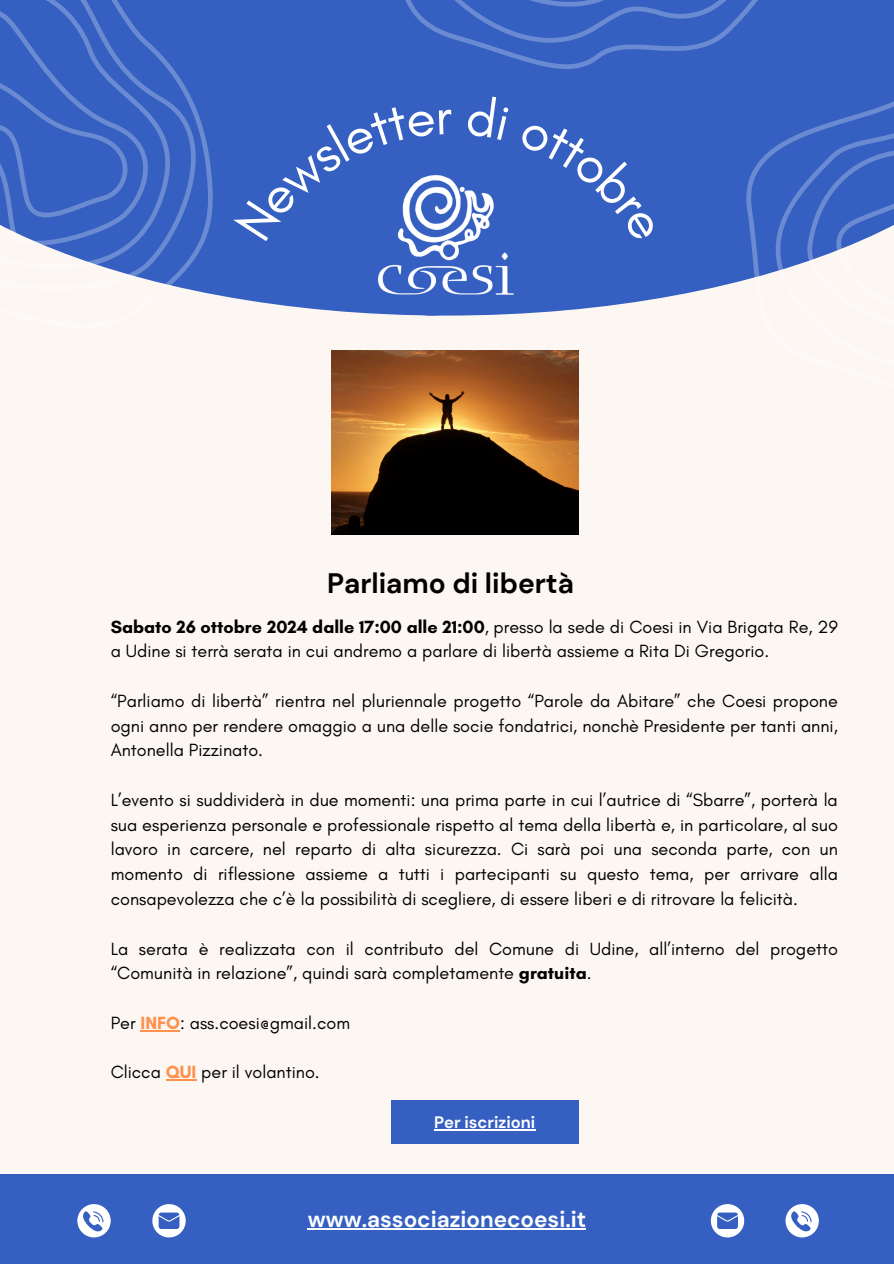
<style>
.page{position:relative;width:894px;height:1264px;background:#fff}
.page>*{position:absolute;margin:0;border:0;box-sizing:border-box;transform-origin:0 0}
.t1{font:700 28.05px "DM Sans";color:#000}
.t2{font:700 22.5px "DM Sans";color:#fff}
.t3{font:18px/24.8px "Glacial Indifference";color:#000}
.t4{font:700 16.5px "DM Sans";color:#fff}
.s1{font-weight:700}
.s2{font-weight:700;color:#ff914d}
</style>
<div class="page">
<div style="left:0;top:0;width:893px;height:1263px;background:#fdf7f3"></div>
<div style="left:0;top:0;width:893px;height:315px;background:#3560c2"></div>
<svg style="left:0;top:0;width:213px;height:315px"></svg>
<div style="left:0;top:1174px;width:893px;height:89px;background:#3560c2"></div>
<svg style="left:710px;top:1204px;width:34px;height:33px"></svg>
<svg style="left:785px;top:1204px;width:33px;height:33px"></svg>
<svg style="left:152px;top:1204px;width:34px;height:33px"></svg>
<svg style="left:77px;top:1204px;width:34px;height:33px"></svg>
<div style="left:391px;top:1099px;width:187px;height:44px;background:#3560c2"></div>
<hr style="left:434px;top:1128px;width:101px;height:2px;background:#fff">
<img style="left:332px;top:373px;width:246px;height:162px">
<hr style="left:307px;top:1227px;width:279px;height:2px;background:#fff">
<hr style="left:140px;top:1029px;width:40px;height:2px;background:#ff914d">
<hr style="left:166px;top:1079px;width:30px;height:1px;background:#ff914d">
<svg style="left:233px;top:0;width:661px;height:373px"></svg>
<h1 class="t1" style="left:327px;top:565px;width:248px">Parliamo di libertà</h1>
<p class="t3" style="left:111px;top:614px;width:728px"><span class="s1">Sabato 26 ottobre 2024 dalle 17:00 alle 21:00</span>, presso la sede di Coesi in Via Brigata Re, 29 a Udine si terrà serata in cui andremo a parlare di libertà assieme a Rita Di Gregorio.</p>
<p class="t3" style="left:111px;top:688px;width:728px;text-align:justify">“Parliamo di libertà” rientra nel pluriennale progetto “Parole da Abitare” che Coesi propone ogni anno per rendere omaggio a una delle socie fondatrici, nonchè Presidente per tanti anni, Antonella Pizzinato.</p>
<p class="t3" style="left:111px;top:787px;width:728px;text-align:justify">L’evento si suddividerà in due momenti: una prima parte in cui l’autrice di “Sbarre”, porterà la sua esperienza personale e professionale rispetto al tema della libertà e, in particolare, al suo lavoro in carcere, nel reparto di alta sicurezza. Ci sarà poi una seconda parte, con un momento di riflessione assieme a tutti i partecipanti su questo tema, per arrivare alla consapevolezza che c’è la possibilità di scegliere, di essere liberi e di ritrovare la felicità.</p>
<p class="t3" style="left:111px;top:935px;width:728px">La serata è realizzata con il contributo del Comune di Udine, all’interno del progetto “Comunità in relazione”, quindi sarà completamente <span class="s1">gratuita</span>.</p>
<p class="t3" style="left:111px;top:1010px;width:241px">Per <span class="s2">INFO</span>: ass.coesi@gmail.com</p>
<p class="t3" style="left:111px;top:1059px;width:210px">Clicca <span class="s2">QUI</span> per il volantino.</p>
<p class="t4" style="left:434px;top:1111px;width:102px">Per iscrizioni</p>
<p class="t2" style="left:307px;top:1204px;width:280px">www.associazionecoesi.it</p>
</div>
